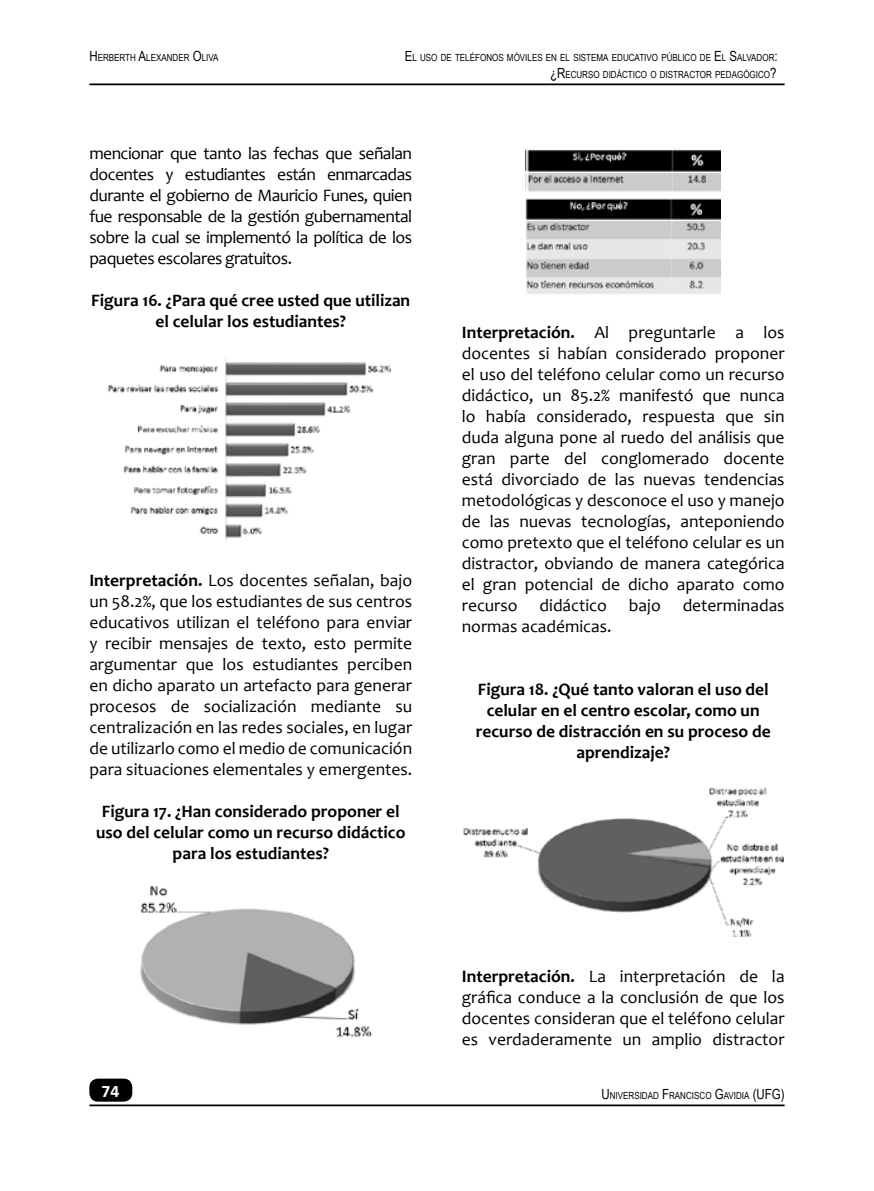
<style>
.page{position:relative;width:874px;height:1191px;background:#fff}
.page>*{position:absolute;margin:0;border:0;box-sizing:border-box;transform-origin:0 0}
.t1{font:17.5px/21px "Candara";color:#000;text-align:justify}
.t2{font:700 17.5px/21px "Candara";color:#000;text-align:center}
.t3{font:700 17.5px "Calibri";color:#fff}
.t4{font:9.8px/16.8px "Arial Narrow";color:#000;text-align:right}
.s1{font-size:14px}
.s2{font-weight:700}
</style>
<div class="page">
<hr style="left:89px;top:83px;width:695px;height:2px;background:#000">
<hr style="left:89px;top:1104px;width:695px;height:2px;background:#000">
<div style="left:89px;top:1078px;width:43px;height:23px;background:#000;border-radius:9px"></div>
<img style="left:525px;top:149px;width:195px;height:147px">
<img style="left:463px;top:787px;width:319px;height:150px">
<img style="left:108px;top:358px;width:284px;height:183px">
<img style="left:140px;top:886px;width:232px;height:152px">
<p class="t4" style="left:89px;top:49px;width:179px"><span class="s1">H</span>ERBERTH <span class="s1">A</span>LEXANDER <span class="s1">O</span>LIVA <span class="s1">E</span></p>
<p class="t4" style="left:412px;top:49px;width:366px">L USO DE TELÉFONOS MÓVILES EN EL SISTEMA EDUCATIVO PÚBLICO DE <span class="s1">E</span>L <span class="s1">S</span>ALVADOR<span class="s1">: ¿R</span>ECURSO DIDÁCTICO O DISTRACTOR PEDAGÓGICO<span class="s1">?</span></p>
<p class="t1" style="left:89px;top:142px;width:324px">mencionar que tanto las fechas que señalan docentes y estudiantes están enmarcadas durante el gobierno de Mauricio Funes, quien fue responsable de la gestión gubernamental sobre la cual se implementó la política de los paquetes escolares gratuitos.</p>
<p class="t2" style="left:91px;top:289px;width:320px">Figura 16. ¿Para qué cree usted que utilizan el celular los estudiantes?</p>
<p class="t1" style="left:89px;top:569px;width:324px"><span class="s2">Interpretación.</span> Los docentes señalan, bajo un 58.2%, que los estudiantes de sus centros educativos utilizan el teléfono para enviar y recibir mensajes de texto, esto permite argumentar que los estudiantes perciben en dicho aparato un artefacto para generar procesos de socialización mediante su centralización en las redes sociales, en lugar de utilizarlo como el medio de comunicación para situaciones elementales y emergentes.</p>
<p class="t2" style="left:96px;top:800px;width:311px">Figura 17. ¿Han considerado proponer el uso del celular como un recurso didáctico para los estudiantes?</p>
<p class="t1" style="left:461px;top:321px;width:324px"><span class="s2">Interpretación.</span> Al preguntarle a los docentes si habían considerado proponer el uso del teléfono celular como un recurso didáctico, un 85.2% manifestó que nunca lo había considerado, respuesta que sin duda alguna pone al ruedo del análisis que gran parte del conglomerado docente está divorciado de las nuevas tendencias metodológicas y desconoce el uso y manejo de las nuevas tecnologías, anteponiendo como pretexto que el teléfono celular es un distractor, obviando de manera categórica el gran potencial de dicho aparato como recurso</p>
<p class="t1" style="left:461px;top:594px;width:324px;text-indent:78px">didáctico bajo determinadas normas académicas.</p>
<p class="t2" style="left:475px;top:678px;width:296px">Figura 18. ¿Qué tanto valoran el uso del celular en el centro escolar, como un recurso de distracción en su proceso de aprendizaje?</p>
<p class="t1" style="left:461px;top:965px;width:324px"><span class="s2">Interpretación.</span> La interpretación de la gráfica conduce a la conclusión de que los docentes consideran que el teléfono celular es verdaderamente un amplio distractor</p>
<p class="t3" style="left:101px;top:1079px;width:19px">74</p>
<p class="t4" style="left:601px;top:1086px;width:184px"><span class="s1">U</span> NIVERSIDAD <span class="s1">F</span>RANCISCO <span class="s1">G</span>AVIDIA <span class="s1">(UFG)</span></p>
</div>
